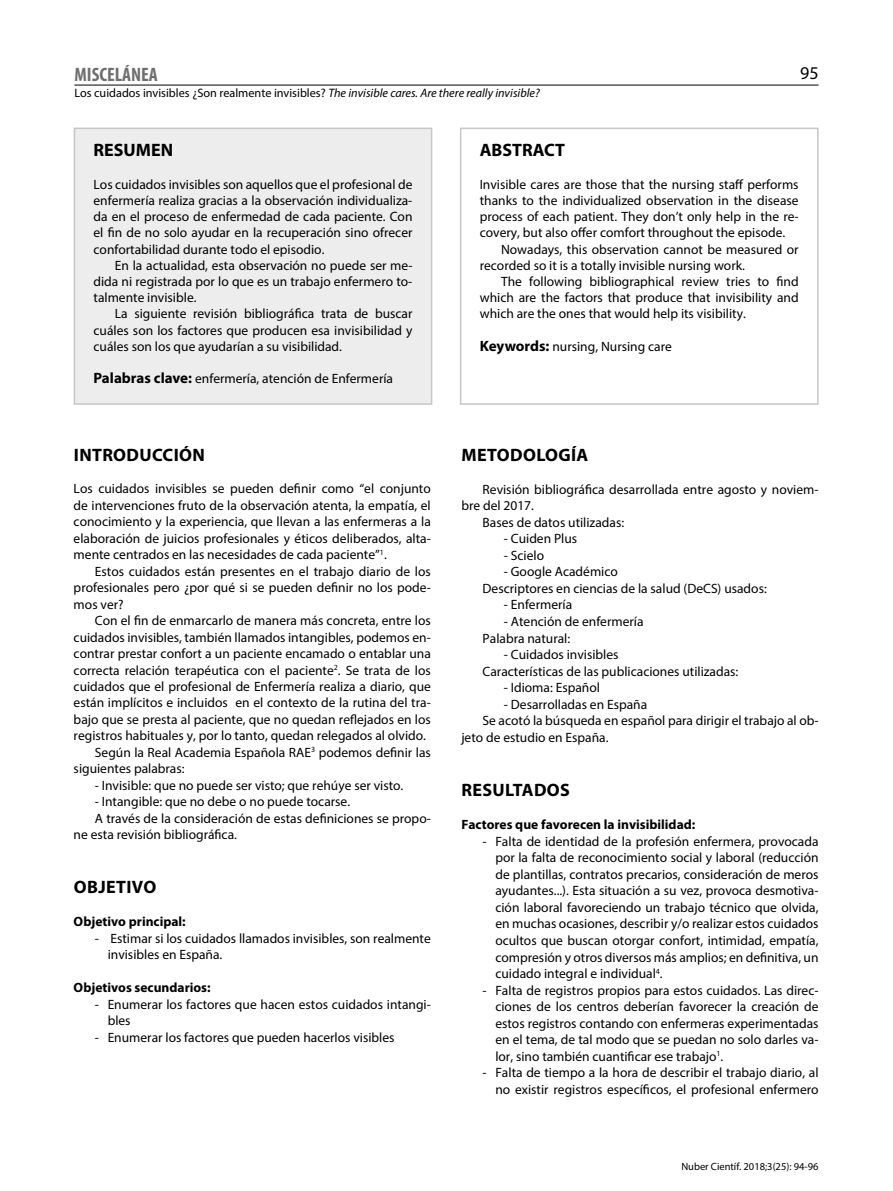
<style>
.page{position:relative;width:893px;height:1191px;background:#fff}
.page>*{position:absolute;margin:0;border:0;box-sizing:border-box;transform-origin:0 0}
.t1{font:700 condensed 19.5px "Myriad Pro";color:#706f6f}
.t2{font:700 18px "Myriad Pro";letter-spacing:.02em;color:#000}
.t3{font:700 18px "Myriad Pro";color:#000}
.t4{font:18px "Myriad Pro";color:#000}
.t5{font:13.5px/16.5px "Myriad Pro";color:#000;text-align:justify}
.t6{font:700 13.5px "Myriad Pro";color:#000}
.t7{font:12.15px "Myriad Pro";color:#000}
.t8{font:10.5px "Myriad Pro";color:#000}
.s1{font-style:italic}
.s2{font-weight:700;font-size:15px}
</style>
<div class="page">
<hr style="left:74px;top:85px;width:745px;height:1px;background:#000">
<div style="left:74px;top:128px;width:358px;height:277px;background:#ededed;border:2px solid #c6c6c6"></div>
<div style="left:460px;top:128px;width:359px;height:277px;background:#fff;border:2px solid #c6c6c6"></div>
<h1 class="t1" style="left:74px;top:62px;width:85px">MISCELÁNEA</h1>
<p class="t7" style="left:74px;top:86px;width:467px">Los cuidados invisibles ¿Son realmente invisibles? <span class="s1">The invisible cares. Are there really invisible?</span></p>
<h2 class="t4" style="left:800px;top:62px;width:20px">95</h2>
<h2 class="t3" style="left:94px;top:139px;width:81px">RESUMEN</h2>
<p class="t5" style="left:94px;top:176px;width:320px">Los cuidados invisibles son aquellos que el profesional de enfermería realiza gracias a la observación individualiza&shy;da en el proceso de enfermedad de cada paciente. Con el fin de no solo ayudar en la recuperación sino ofrecer confortabilidad durante todo el episodio.</p>
<p class="t5" style="left:94px;top:257px;width:320px;text-indent:21px">En la actualidad, esta observación no puede ser me&shy;dida ni registrada por lo que es un trabajo enfermero to&shy;talmente invisible.</p>
<p class="t5" style="left:94px;top:305px;width:320px;text-indent:21px">La siguiente revisión bibliográfica trata de buscar cuáles son los factores que producen esa invisibilidad y cuáles son los que ayudarían a su visibilidad.</p>
<p class="t5" style="left:94px;top:370px;width:301px"><span class="s2">Palabras clave:</span> enfermería, atención de Enfermería</p>
<h2 class="t2" style="left:74px;top:443px;width:133px">INTRODUCCIÓN</h2>
<p class="t5" style="left:74px;top:480px;width:359px">Los cuidados invisibles se pueden definir como “el conjunto de intervenciones fruto de la observación atenta, la empatía, el conocimiento y la experiencia, que llevan a las enfermeras a la elaboración de juicios profesionales y éticos deliberados, alta&shy;mente centrados en las necesidades de cada paciente”<sup>1</sup>.</p>
<p class="t5" style="left:74px;top:563px;width:359px;text-indent:21px">Estos cuidados están presentes en el trabajo diario de los profesionales pero ¿por qué si se pueden definir no los pode&shy;mos ver?</p>
<p class="t5" style="left:95px;top:612px;width:337px">Con el fin de enmarcarlo de manera más concreta, entre los</p>
<p class="t5" style="left:74px;top:628px;width:359px">cuidados invisibles, también llamados intangibles, podemos en-</p>
<p class="t5" style="left:74px;top:645px;width:359px">contrar prestar confort a un paciente encamado o entablar una</p>
<p class="t5" style="left:74px;top:661px;width:359px">correcta relación terapéutica con el paciente<sup>2</sup>. Se trata de los</p>
<p class="t5" style="left:74px;top:678px;width:359px">cuidados que el profesional de Enfermería realiza a diario, que</p>
<p class="t5" style="left:74px;top:694px;width:359px">están implícitos e incluidos en el contexto de la rutina del tra-</p>
<p class="t5" style="left:74px;top:711px;width:359px">bajo que se presta al paciente, que no quedan reflejados en los</p>
<p class="t5" style="left:74px;top:727px;width:354px">registros habituales y, por lo tanto, quedan relegados al olvido.</p>
<p class="t5" style="left:95px;top:744px;width:337px">Según la Real Academia Española RAE<sup>3</sup> podemos definir las</p>
<p class="t5" style="left:74px;top:760px;width:112px">siguientes palabras:</p>
<p class="t5" style="left:95px;top:777px;width:310px">- Invisible: que no puede ser visto; que rehúye ser visto.</p>
<p class="t5" style="left:95px;top:793px;width:257px">- Intangible: que no debe o no puede tocarse.</p>
<p class="t5" style="left:95px;top:809px;width:337px">A través de la consideración de estas definiciones se propo-</p>
<p class="t5" style="left:74px;top:826px;width:165px">ne esta revisión bibliográfica.</p>
<h2 class="t2" style="left:74px;top:875px;width:84px">OBJETIVO</h2>
<p class="t6" style="left:74px;top:913px;width:114px">Objetivo principal:</p>
<p class="t5" style="left:108px;top:929px;width:325px;text-indent:-13px">- Estimar si los cuidados llamados invisibles, son realmente invisibles en España.</p>
<p class="t6" style="left:74px;top:978px;width:139px">Objetivos secundarios:</p>
<p class="t5" style="left:108px;top:995px;width:325px;text-indent:-13px">- Enumerar los factores que hacen estos cuidados intangi&shy;bles</p>
<p class="t5" style="left:95px;top:1028px;width:301px">- Enumerar los factores que pueden hacerlos visibles</p>
<h2 class="t3" style="left:480px;top:139px;width:87px">ABSTRACT</h2>
<p class="t5" style="left:480px;top:176px;width:320px">Invisible cares are those that the nursing staff performs</p>
<p class="t5" style="left:480px;top:192px;width:320px">thanks to the individualized observation in the disease</p>
<p class="t5" style="left:480px;top:208px;width:320px">process of each patient. They don’t only help in the re-</p>
<p class="t5" style="left:480px;top:224px;width:307px">covery, but also offer comfort throughout the episode.</p>
<p class="t5" style="left:501px;top:241px;width:299px">Nowadays, this observation cannot be measured or</p>
<p class="t5" style="left:480px;top:257px;width:267px">recorded so it is a totally invisible nursing work.</p>
<p class="t5" style="left:501px;top:273px;width:299px">The following bibliographical review tries to find</p>
<p class="t5" style="left:480px;top:289px;width:320px">which are the factors that produce that invisibility and</p>
<p class="t5" style="left:480px;top:305px;width:268px">which are the ones that would help its visibility.</p>
<p class="t5" style="left:480px;top:338px;width:194px"><span class="s2">Keywords:</span> nursing, Nursing care</p>
<h2 class="t2" style="left:462px;top:443px;width:128px">METODOLOGÍA</h2>
<p class="t5" style="left:483px;top:480px;width:337px">Revisión bibliográfica desarrollada entre agosto y noviem-</p>
<p class="t5" style="left:461px;top:497px;width:74px">bre del 2017.</p>
<p class="t5" style="left:483px;top:514px;width:143px">Bases de datos utilizadas:</p>
<p class="t5" style="left:504px;top:530px;width:75px">- Cuiden Plus</p>
<p class="t5" style="left:504px;top:547px;width:42px">- Scielo</p>
<p class="t5" style="left:483px;top:563px;width:286px;text-indent:21px">- Google Académico<br>Descriptores en ciencias de la salud (DeCS) usados:</p>
<p class="t5" style="left:504px;top:596px;width:70px">- Enfermería</p>
<p class="t5" style="left:483px;top:613px;width:162px;text-indent:21px">- Atención de enfermería<br>Palabra natural:</p>
<p class="t5" style="left:483px;top:646px;width:257px;text-indent:21px">- Cuidados invisibles<br>Características de las publicaciones utilizadas:</p>
<p class="t5" style="left:504px;top:679px;width:98px">- Idioma: Español</p>
<p class="t5" style="left:504px;top:695px;width:145px">- Desarrolladas en España</p>
<p class="t5" style="left:483px;top:712px;width:337px">Se acotó la búsqueda en español para dirigir el trabajo al ob-</p>
<p class="t5" style="left:461px;top:729px;width:149px">jeto de estudio en España.</p>
<h2 class="t2" style="left:462px;top:778px;width:110px">RESULTADOS</h2>
<p class="t6" style="left:461px;top:816px;width:235px">Factores que favorecen la invisibilidad:</p>
<p class="t5" style="left:495px;top:832px;width:325px;text-indent:-13px">- Falta de identidad de la profesión enfermera, provocada por la falta de reconocimiento social y laboral (reducción de plantillas, contratos precarios, consideración de meros ayudantes...). Esta situación a su vez, provoca desmotiva&shy;ción laboral favoreciendo un trabajo técnico que olvida, en muchas ocasiones, describir y/o realizar estos cuidados ocultos que buscan otorgar confort, intimidad, empatía, compresión y otros diversos más amplios; en definitiva, un cuidado integral e individual<sup>4</sup>.</p>
<p class="t5" style="left:495px;top:981px;width:325px;text-indent:-13px">- Falta de registros propios para estos cuidados. Las direc&shy;ciones de los centros deberían favorecer la creación de estos registros contando con enfermeras experimentadas en el tema, de tal modo que se puedan no solo darles va&shy;lor, sino también cuantificar ese trabajo<sup>1</sup>.</p>
<p class="t5" style="left:483px;top:1064px;width:337px;text-align:right">- Falta de tiempo a la hora de describir el trabajo diario, al no existir registros específicos, el profesional enfermero</p>
<p class="t8" style="left:681px;top:1159px;width:139px">Nuber Científ. 2018;3(25): 94-96</p>
</div>
